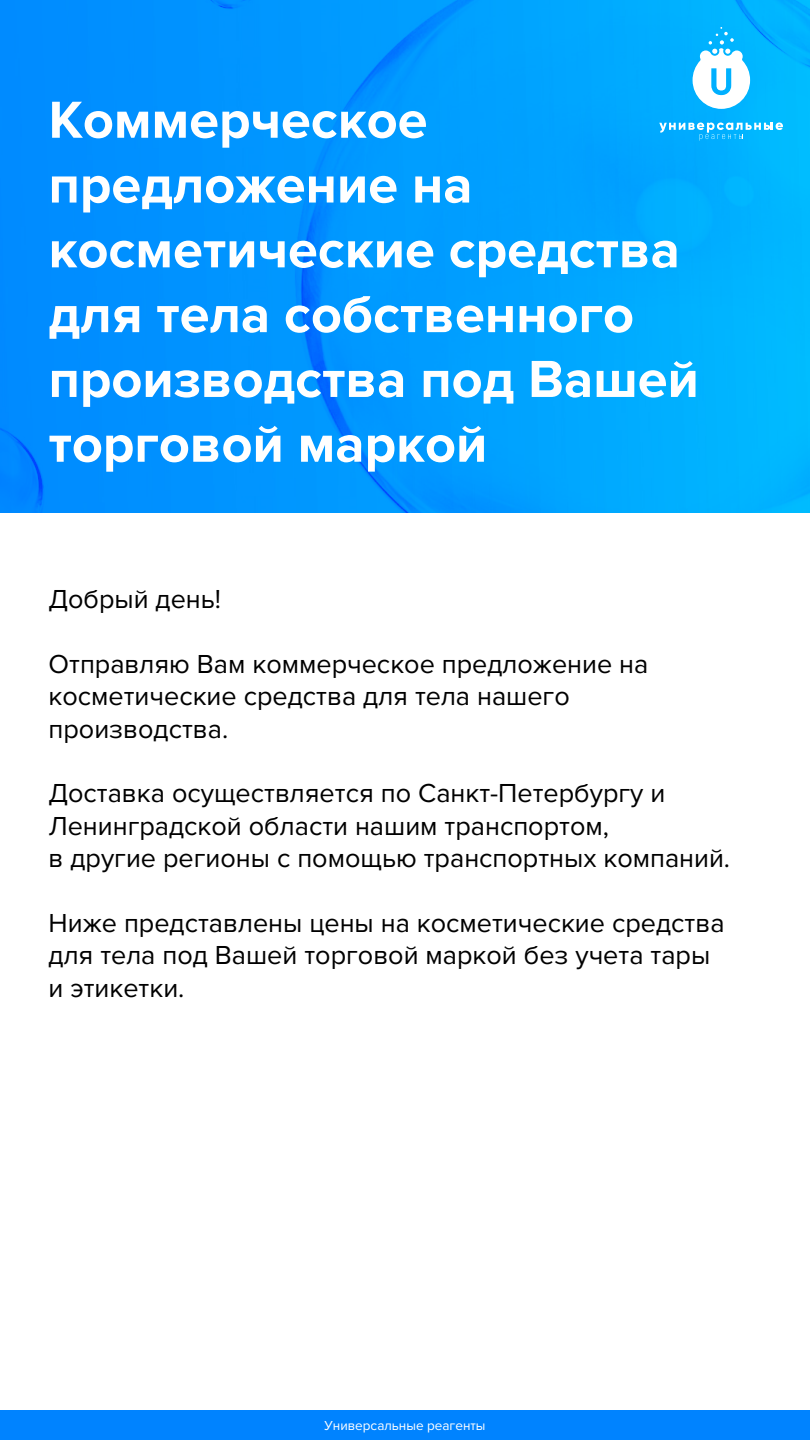
<style>
.page{position:relative;width:810px;height:1440px;background:#fff}
.page>*{position:absolute;margin:0;border:0;box-sizing:border-box;transform-origin:0 0}
.t1{font:700 54px/64.8px "Proxima Nova";color:#fff}
.t2{font:27px/32.4px "Proxima Nova";color:#000}
.t3{font:13.5px "Proxima Nova";color:#fff}
</style>
<div class="page">
<div style="left:0;top:1409px;width:810px;height:31px;background:#0083ff"></div>
<img style="left:0;top:0;width:810px;height:513px">
<h1 class="t1" style="left:49px;top:89px;width:652px">Коммерческое предложение на косметические средства для тела собственного производства под Вашей торговой маркой</h1>
<p class="t2" style="left:49px;top:583px;width:174px">Добрый день!</p>
<p class="t2" style="left:49px;top:648px;width:601px">Отправляю Вам коммерческое предложение на косметические средства для тела нашего производства.</p>
<p class="t2" style="left:49px;top:778px;width:683px">Доставка осуществляется по Санкт-Петербургу и<br>Ленинградской области нашим транспортом,<br>в другие регионы с помощью транспортных компаний.</p>
<p class="t2" style="left:49px;top:907px;width:678px">Ниже представлены цены на косметические средства для тела под Вашей торговой маркой без учета тары и этикетки.</p>
<p class="t3" style="left:324px;top:1418px;width:163px">Универсальные реагенты</p>
</div>
